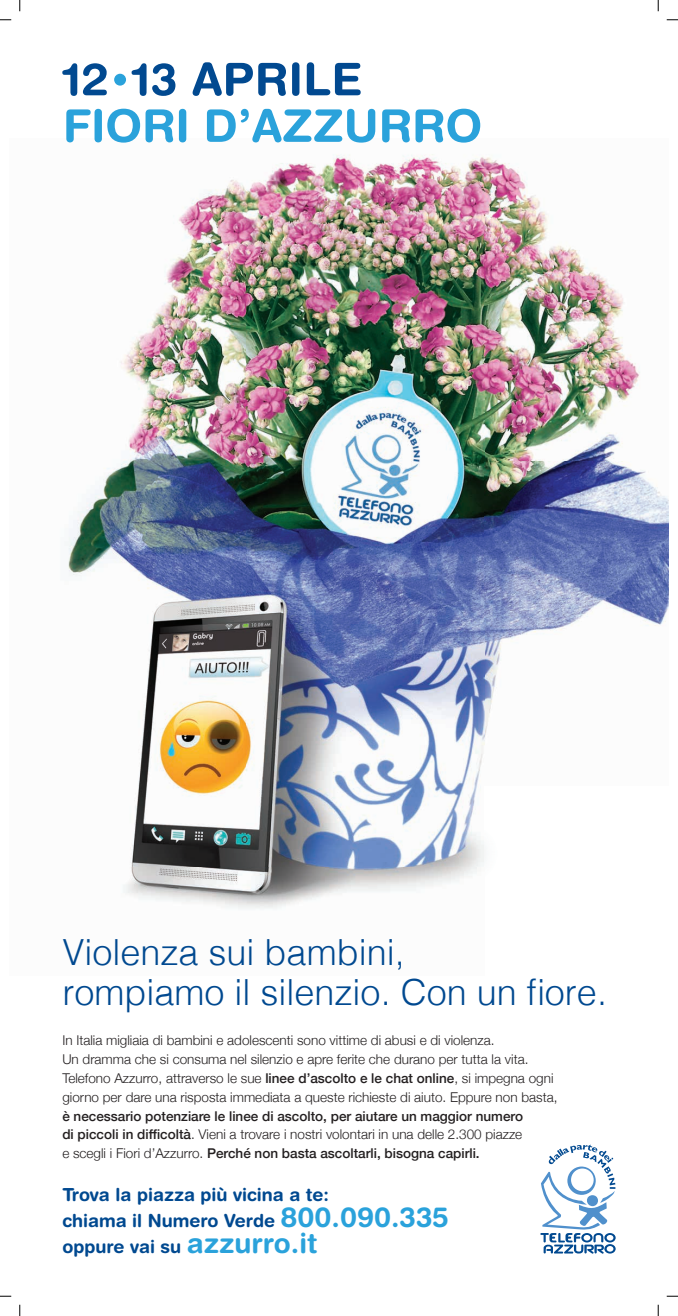
<style>
.page{position:relative;width:678px;height:1316px;background:#fff}
.page>*{position:absolute;margin:0;border:0;box-sizing:border-box;transform-origin:0 0}
.t1{font:300 36px/39.8px "Helvetica";color:#014990}
.t2{font:700 18px/26.2px "Helvetica Rounded";color:#014990}
.t3{font:300 13.5px/18.8px "Helvetica Neue";color:#231f20}
.t4{font:500 13.5px/18.8px "Helvetica Neue";color:#231f20;text-align:justify}
.s1{font-weight:500}
.s2{font-weight:300}
.s3{font-size:27.75px;color:#2aa2db}
</style>
<div class="page">
<img style="left:65px;top:154px;width:603px;height:755px">
<svg style="left:66px;top:109px;width:414px;height:34px"></svg>
<svg style="left:131px;top:62px;width:229px;height:34px"></svg>
<div style="left:114px;top:74px;width:12px;height:12px;background:#2aa2db;border-radius:50%"></div>
<svg style="left:62px;top:63px;width:45px;height:33px"></svg>
<svg style="left:540px;top:1144px;width:75px;height:109px"></svg>
<svg style="left:0;top:19px;width:11px;height:2px"></svg>
<svg style="left:666px;top:19px;width:11px;height:2px"></svg>
<svg style="left:19px;top:0;width:2px;height:11px"></svg>
<svg style="left:19px;top:1304px;width:2px;height:11px"></svg>
<h1 class="t1" style="left:62px;top:930px;width:546px">Violenza sui bambini,<br>rompiamo il silenzio. Con un fiore.</h1>
<p class="t3" style="left:62px;top:1030px;width:496px">In Italia migliaia di bambini e adolescenti sono vittime di abusi e di violenza.<br>Un dramma che si consuma nel silenzio e apre ferite che durano per tutta la vita.<br>Telefono Azzurro, attraverso le sue <span class="s1">linee d’ascolto e le chat online</span>, si impegna ogni giorno per dare una risposta immediata a queste richieste di aiuto. Eppure non basta,</p>
<p class="t4" style="left:62px;top:1105px;width:462px">è necessario potenziare le linee di ascolto, per aiutare un maggior numero di piccoli in difficoltà<span class="s2">. Vieni a trovare i nostri volontari in una delle 2.300 piazze e scegli i Fiori d’Azzurro.</span> Perché non basta ascoltarli, bisogna capirli.</p>
<h2 class="t2" style="left:62px;top:1180px;width:388px">Trova la piazza più vicina a te:<br>chiama il Numero Verde <span class="s3">800.090.335 </span>oppure vai su <span class="s3">azzurro.it</span></h2>
</div>
